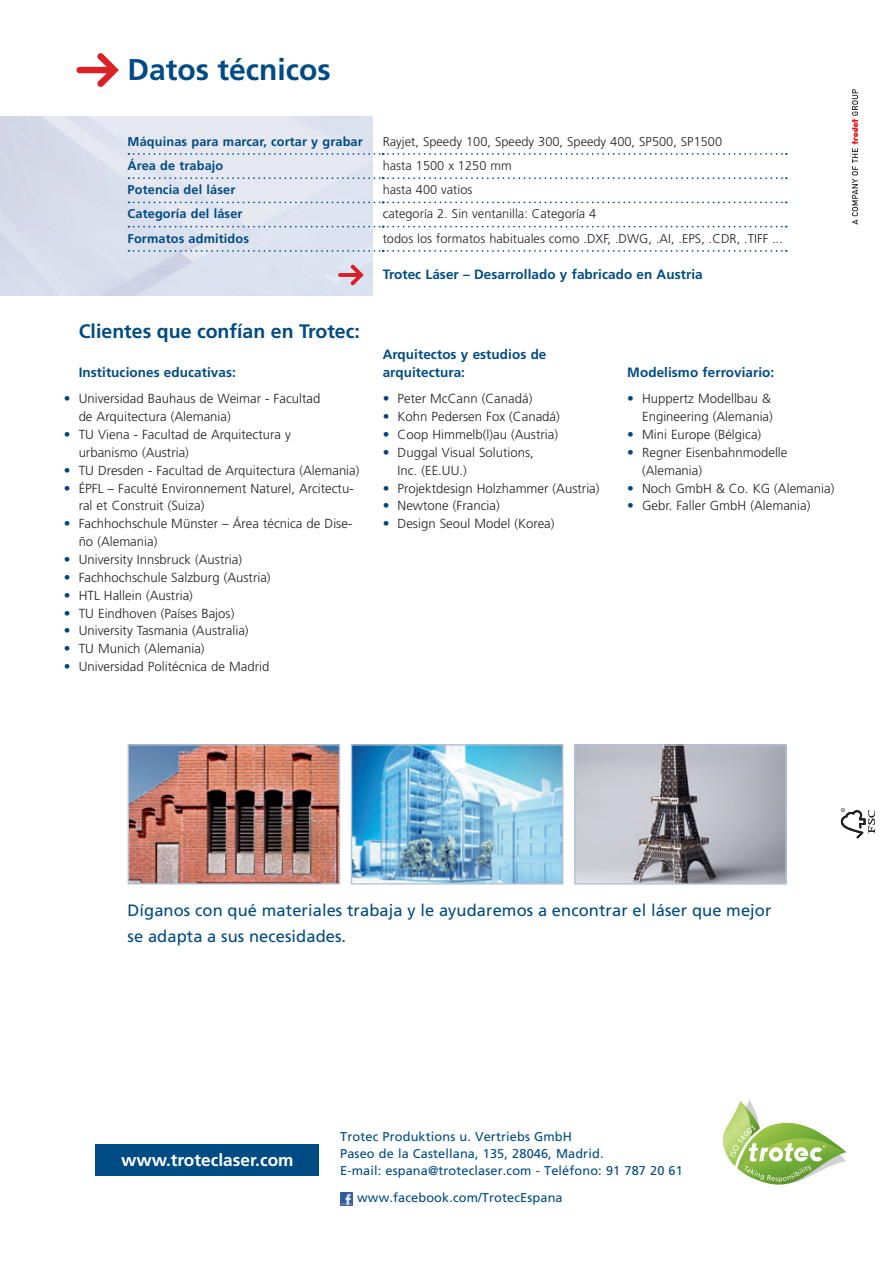
<style>
.page{position:relative;width:893px;height:1263px;background:#fff}
.page>*{position:absolute;margin:0;border:0;box-sizing:border-box;transform-origin:0 0}
.t1{font:700 30px "Frutiger LT Pro";color:#004b84}
.t2{font:700 19.5px "Frutiger LT Pro";color:#004b84}
.t3{font:700 17.25px "Frutiger";color:#fff}
.t4{font:16.5px/25.5px "Frutiger LT Pro";letter-spacing:.005em;color:#004b84}
.t5{font:700 13.5px/17.9px "Frutiger LT Pro";letter-spacing:.005em;color:#004b84}
.t6{font:300 13.2px/17.9px "Frutiger LT Pro";color:#231f20}
.t7{font:300 12.75px "Frutiger LT Pro";letter-spacing:.005em;color:#231f20}
.t8{font:12.75px/17px "Frutiger LT Pro";letter-spacing:.01em;color:#004b84}
.t9{font:700 12.75px "Frutiger LT Pro";letter-spacing:.01em;color:#004b84}
.s1{font-weight:700;font-size:13.5px;color:#004680}
</style>
<div class="page">
<img style="left:0;top:117px;width:372px;height:179px">
<img style="left:130px;top:746px;width:208px;height:136px">
<div style="left:128px;top:744px;width:212px;height:140px;border:1px solid #b4c2d8"></div>
<img style="left:353px;top:746px;width:208px;height:136px">
<div style="left:351px;top:744px;width:212px;height:140px;border:1px solid #b4c2d8"></div>
<img style="left:576px;top:746px;width:209px;height:137px">
<div style="left:574px;top:744px;width:213px;height:141px;border:1px solid #b4c2d8"></div>
<svg style="left:852px;top:89px;width:6px;height:136px"></svg>
<svg style="left:841px;top:808px;width:34px;height:30px"></svg>
<svg style="left:77px;top:53px;width:42px;height:34px"></svg>
<svg style="left:338px;top:265px;width:26px;height:20px"></svg>
<svg style="left:128px;top:153px;width:659px;height:2px"></svg>
<svg style="left:128px;top:177px;width:659px;height:2px"></svg>
<svg style="left:128px;top:202px;width:659px;height:1px"></svg>
<svg style="left:128px;top:226px;width:659px;height:1px"></svg>
<svg style="left:128px;top:250px;width:659px;height:2px"></svg>
<svg style="left:722px;top:1100px;width:124px;height:85px"></svg>
<svg style="left:340px;top:1193px;width:13px;height:12px"></svg>
<div style="left:96px;top:1144px;width:223px;height:32px;background:#004b84"></div>
<h1 class="t1" style="left:128px;top:52px;width:205px">Datos técnicos</h1>
<p class="t9" style="left:128px;top:134px;width:237px">Máquinas para marcar, cortar y grabar</p>
<p class="t7" style="left:383px;top:134px;width:341px">Rayjet, Speedy 100, Speedy 300, Speedy 400, SP500, SP1500</p>
<p class="t9" style="left:128px;top:158px;width:97px">Área de trabajo</p>
<p class="t7" style="left:383px;top:158px;width:130px">hasta 1500 x 1250 mm</p>
<p class="t9" style="left:128px;top:182px;width:109px">Potencia del láser</p>
<p class="t7" style="left:383px;top:182px;width:91px">hasta 400 vatios</p>
<p class="t9" style="left:128px;top:206px;width:116px">Categoría del láser</p>
<p class="t7" style="left:383px;top:207px;width:215px">categoría 2. Sin ventanilla: Categoría 4</p>
<p class="t9" style="left:128px;top:231px;width:123px">Formatos admitidos</p>
<p class="t7" style="left:383px;top:231px;width:402px">todos los formatos habituales como .DXF, .DWG, .AI, .EPS, .CDR, .TIFF ...</p>
<p class="t5" style="left:383px;top:266px;width:322px">Trotec Láser – Desarrollado y fabricado en Austria</p>
<h2 class="t2" style="left:79px;top:320px;width:283px">Clientes que confían en Trotec:</h2>
<p class="t5" style="left:79px;top:363px;width:159px">Instituciones educativas:</p>
<p class="t6" style="left:79px;top:390px;width:243px;text-indent:-15px"><span class="s1">•</span> Universidad Bauhaus de Weimar - Facultad de Arquitectura (Alemania)</p>
<p class="t6" style="left:79px;top:425px;width:214px;text-indent:-15px"><span class="s1">•</span> TU Viena - Facultad de Arquitectura y urbanismo (Austria)</p>
<p class="t6" style="left:64px;top:461px;width:297px"><span class="s1">•</span> TU Dresden - Facultad de Arquitectura (Alemania)</p>
<p class="t6" style="left:79px;top:479px;width:277px;text-indent:-15px"><span class="s1">•</span> ÉPFL – Faculté Environnement Naturel, Arcitectu&shy;ral et Construit (Suiza)</p>
<p class="t6" style="left:79px;top:515px;width:275px;text-indent:-15px"><span class="s1">•</span> Fachhochschule Münster – Área técnica de Dise&shy;ño (Alemania)</p>
<p class="t6" style="left:64px;top:550px;width:180px"><span class="s1">•</span> University Innsbruck (Austria)</p>
<p class="t6" style="left:64px;top:568px;width:208px"><span class="s1">•</span> Fachhochschule Salzburg (Austria)</p>
<p class="t6" style="left:64px;top:586px;width:131px"><span class="s1">•</span> HTL Hallein (Austria)</p>
<p class="t6" style="left:64px;top:604px;width:172px"><span class="s1">•</span> TU Eindhoven (Países Bajos)</p>
<p class="t6" style="left:64px;top:622px;width:186px"><span class="s1">•</span> University Tasmania (Australia)</p>
<p class="t6" style="left:64px;top:640px;width:142px"><span class="s1">•</span> TU Munich (Alemania)</p>
<p class="t6" style="left:64px;top:658px;width:207px"><span class="s1">•</span> Universidad Politécnica de Madrid</p>
<p class="t5" style="left:383px;top:345px;width:165px">Arquitectos y estudios de arquitectura:</p>
<p class="t6" style="left:383px;top:390px;width:151px"><span class="s1">•</span> Peter McCann (Canadá)</p>
<p class="t6" style="left:383px;top:408px;width:179px"><span class="s1">•</span> Kohn Pedersen Fox (Canadá)</p>
<p class="t6" style="left:383px;top:425px;width:177px"><span class="s1">•</span> Coop Himmelb(l)au (Austria)</p>
<p class="t6" style="left:398px;top:443px;width:138px;text-indent:-15px"><span class="s1">•</span> Duggal Visual Solutions,<br>Inc. (EE.UU.)</p>
<p class="t6" style="left:383px;top:479px;width:218px"><span class="s1">•</span> Projektdesign Holzhammer (Austria)</p>
<p class="t6" style="left:383px;top:497px;width:119px"><span class="s1">•</span> Newtone (Francia)</p>
<p class="t6" style="left:383px;top:515px;width:173px"><span class="s1">•</span> Design Seoul Model (Korea)</p>
<p class="t5" style="left:627px;top:363px;width:149px">Modelismo ferroviario:</p>
<p class="t6" style="left:627px;top:390px;width:147px;text-align:right"><span class="s1">•</span> Huppertz Modellbau &amp;<br>Engineering (Alemania)</p>
<p class="t6" style="left:627px;top:425px;width:136px"><span class="s1">•</span> Mini Europe (Bélgica)</p>
<p class="t6" style="left:642px;top:443px;width:147px;text-indent:-15px"><span class="s1">•</span> Regner Eisenbahnmodelle (Alemania)</p>
<p class="t6" style="left:627px;top:479px;width:209px"><span class="s1">•</span> Noch GmbH &amp; Co. KG (Alemania)</p>
<p class="t6" style="left:627px;top:497px;width:185px"><span class="s1">•</span> Gebr. Faller GmbH (Alemania)</p>
<p class="t4" style="left:128px;top:898px;width:645px">Díganos con qué materiales trabaja y le ayudaremos a encontrar el láser que mejor se adapta a sus necesidades.</p>
<h3 class="t3" style="left:121px;top:1150px;width:174px">www.troteclaser.com</h3>
<p class="t8" style="left:340px;top:1128px;width:344px">Trotec Produktions u. Vertriebs GmbH<br>Paseo de la Castellana, 135, 28046, Madrid.<br>E-mail: espana@troteclaser.com - Teléfono: 91 787 20 61</p>
<p class="t8" style="left:357px;top:1189px;width:207px">www.facebook.com/TrotecEspana</p>
</div>
